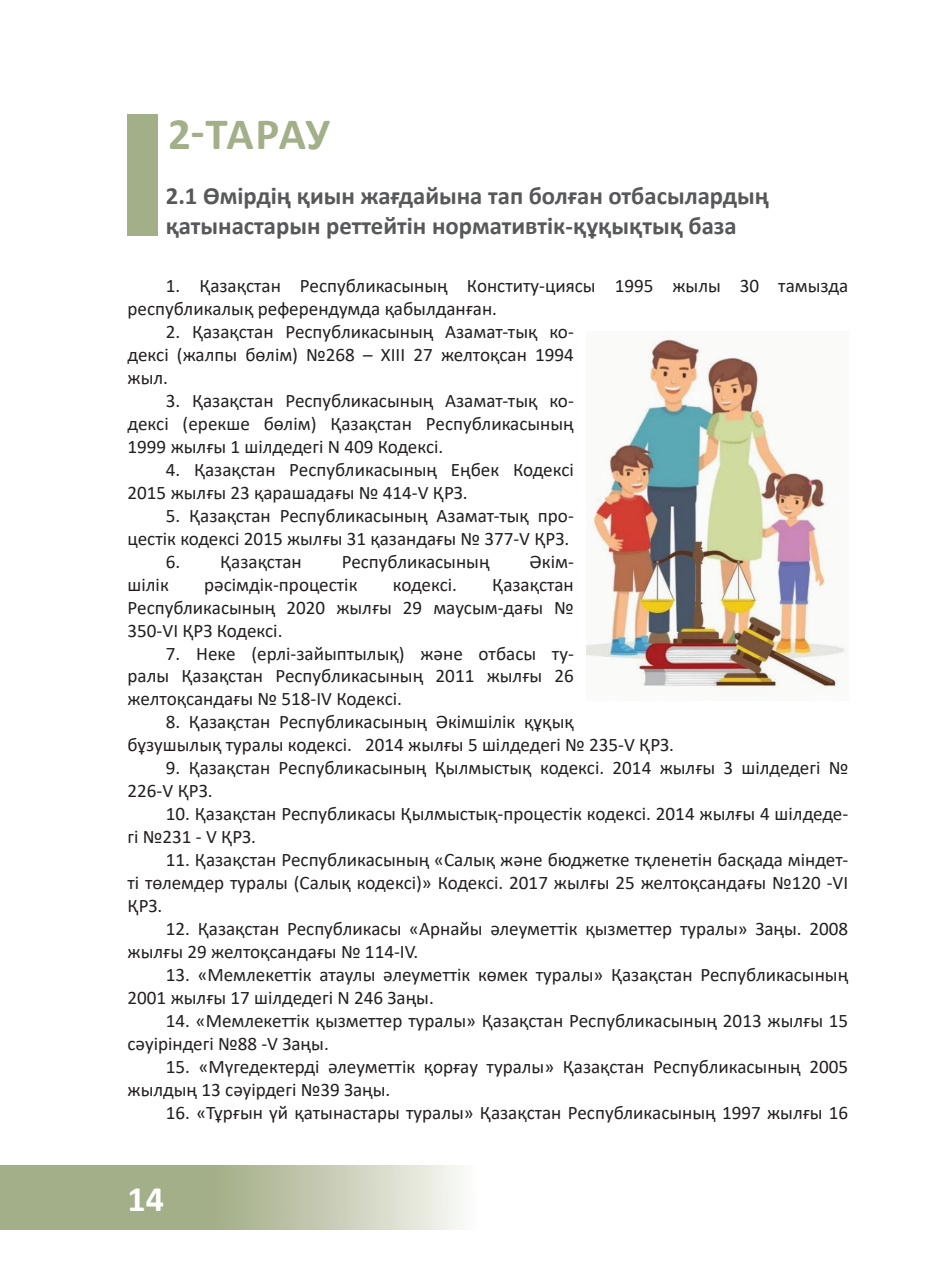
<style>
.page{position:relative;width:944px;height:1276px;background:#fff}
.page>*{position:absolute;margin:0;border:0;box-sizing:border-box;transform-origin:0 0}
.t1{font:700 45px "Calibri";letter-spacing:-.015em;color:#a3af89}
.t2{font:700 36px "Calibri";color:#fff}
.t3{font:700 24.75px/29.7px "Calibri";color:#57585a}
.t4{font:19.12px/22.9px "Calibri";color:#231f20}
</style>
<div class="page">
<svg style="left:0;top:1166px;width:461px;height:63px;background:#b8c0a3"></svg>
<img style="left:587px;top:339px;width:259px;height:349px">
<div style="left:128px;top:115px;width:30px;height:121px;background:#a3af89"></div>
<h1 class="t1" style="left:168px;top:102px;width:164px">2-ТАРАУ</h1>
<p class="t3" style="left:166px;top:180px;width:605px">2.1 Өмірдің қиын жағдайына тап болған отбасылардың қатынастарын реттейтін нормативтік-құқықтық база</p>
<p class="t4" style="left:128px;top:274px;width:722px;text-indent:38px">1. Қазақстан Республикасының Конститу-циясы 1995 жылы 30 тамызда республикалық референдумда қабылданған.</p>
<p class="t4" style="left:128px;top:320px;width:448px;text-align:justify;text-indent:38px">2. Қазақстан Республикасының Азамат-тық ко&shy;дексі (жалпы бөлім) №268 – ХІІІ 27 желтоқсан 1994 жыл.</p>
<p class="t4" style="left:128px;top:389px;width:448px;text-align:justify;text-indent:38px">3. Қазақстан Республикасының Азамат-тық ко&shy;дексі (ерекше бөлім) Қазақстан Республикасының 1999 жылғы 1 шілдедегі N 409 Кодексі.</p>
<p class="t4" style="left:128px;top:457px;width:448px;text-indent:38px">4. Қазақстан Республикасының Еңбек Кодексі<br>2015 жылғы 23 қарашадағы № 414-V ҚРЗ.</p>
<p class="t4" style="left:128px;top:503px;width:448px;text-align:right">5. Қазақстан Республикасының Азамат-тық про&shy;цестік кодексі 2015 жылғы 31 қазандағы № 377-V ҚРЗ.</p>
<p class="t4" style="left:166px;top:549px;width:137px">6. Қазақстан</p>
<p class="t4" style="left:342px;top:549px;width:149px">Республикасының</p>
<p class="t4" style="left:530px;top:549px;width:46px">Әкім-</p>
<p class="t4" style="left:128px;top:572px;width:43px">шілік</p>
<p class="t4" style="left:204px;top:572px;width:155px">рәсімдік-процестік</p>
<p class="t4" style="left:393px;top:572px;width:66px">кодексі.</p>
<p class="t4" style="left:128px;top:572px;width:448px;text-align:justify;text-indent:365px">Қазақстан Республикасының 2020 жылғы 29 маусым-дағы № 350-VI ҚРЗ Кодексі.</p>
<p class="t4" style="left:128px;top:641px;width:448px;text-align:justify;text-indent:38px">7. Неке (ерлі-зайыптылық) және отбасы ту&shy;ралы Қазақстан Республикасының 2011 жылғы 26 желтоқсандағы № 518-ІV Кодексі.</p>
<p class="t4" style="left:128px;top:710px;width:548px;text-indent:38px">8. Қазақстан Республикасының Әкімшілік құқық<br>бұзушылық туралы кодексі. 2014 жылғы 5 шілдедегі № 235-V ҚРЗ.</p>
<p class="t4" style="left:128px;top:756px;width:722px;text-indent:38px">9. Қазақстан Республикасының Қылмыстық кодексі. 2014 жылғы 3 шілдедегі №<br>226-V ҚРЗ.</p>
<p class="t4" style="left:128px;top:802px;width:722px;text-indent:38px">10. Қазақстан Республикасы Қылмыстық-процестік кодексі. 2014 жылғы 4 шілдеде&shy;гі №231 - V ҚРЗ.</p>
<p class="t4" style="left:128px;top:848px;width:722px;text-align:justify;text-indent:38px">11. Қазақстан Республикасының «Салық және бюджетке тқленетін басқада міндет&shy;ті төлемдер туралы (Салық кодексі)» Кодексі. 2017 жылғы 25 желтоқсандағы №120 -VI ҚРЗ.</p>
<p class="t4" style="left:128px;top:916px;width:722px;text-indent:38px">12. Қазақстан Республикасы «Арнайы әлеуметтік қызметтер туралы» Заңы. 2008 жылғы 29 желтоқсандағы № 114-IV.</p>
<p class="t4" style="left:128px;top:962px;width:722px;text-indent:38px">13. «Мемлекеттік атаулы әлеуметтік көмек туралы» Қазақстан Республикасының<br>2001 жылғы 17 шілдедегі N 246 Заңы.</p>
<p class="t4" style="left:128px;top:1008px;width:722px;text-indent:38px">14. «Мемлекеттік қызметтер туралы» Қазақстан Республикасының 2013 жылғы 15 сәуіріндегі №88 -V Заңы.</p>
<p class="t4" style="left:128px;top:1054px;width:722px;text-indent:38px">15. «Мүгедектерді әлеуметтік қорғау туралы» Қазақстан Республикасының 2005 жылдың 13 сәуірдегі №39 Заңы.</p>
<p class="t4" style="left:166px;top:1100px;width:684px">16. «Тұрғын үй қатынастары туралы» Қазақстан Республикасының 1997 жылғы 16</p>
<h2 class="t2" style="left:128px;top:1173px;width:38px">14</h2>
</div>
